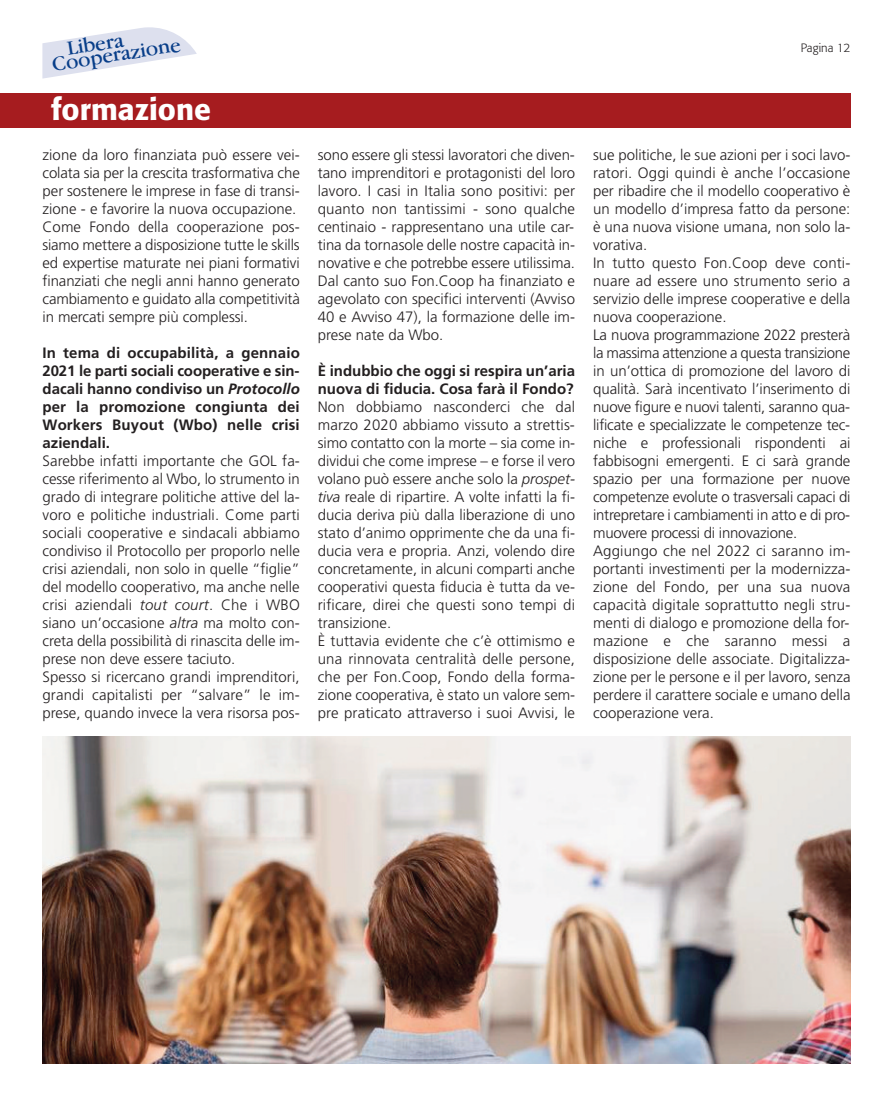
<style>
.page{position:relative;width:893px;height:1106px;background:#fff}
.page>*{position:absolute;margin:0;border:0;box-sizing:border-box;transform-origin:0 0}
.t1{font:500 30px "Formata";color:#fff}
.t2{font:21px "Apple Garamond";color:#083e89;scale:1.25 1}
.t3{font:300 15px/18px "Frutiger CE";color:#231f20}
.t4{font:700 15px/18px "Frutiger";color:#231f20;text-align:justify}
.t5{font:300 12px "Formata";color:#231f20}
.s1{font-family:"Frutiger CE";font-style:italic}
.s2{font-family:"Frutiger";font-style:italic}
</style>
<div class="page">
<div style="left:0;top:94px;width:850px;height:34px;background:#a61c1f"></div>
<svg style="left:43px;top:27px;width:154px;height:52px"></svg>
<img style="left:43px;top:736px;width:807px;height:327px">
<h2 class="t2" style="left:65px;top:36px;width:47px;rotate:-9deg">Libera</h2>
<h2 class="t2" style="left:50px;top:52px;width:105px;rotate:-9deg">Cooperazione</h2>
<h1 class="t1" style="left:51px;top:96px;width:161px">formazione</h1>
<p class="t3" style="left:43px;top:147px;width:259px">zione da loro finanziata può essere vei&shy;colata sia per la crescita trasformativa che per sostenere le imprese in fase di transi&shy;zione - e favorire la nuova occupazione.<br>Come Fondo della cooperazione pos&shy;siamo mettere a disposizione tutte le skills ed expertise maturate nei piani formativi finanziati che negli anni hanno generato cambiamento e guidato alla competitività in mercati sempre più complessi.</p>
<p class="t4" style="left:43px;top:345px;width:259px">In tema di occupabilità, a gennaio 2021 le parti sociali cooperative e sin&shy;dacali hanno condiviso un <span class="s1">Protocollo </span>per la promozione congiunta dei Workers Buyout (Wbo) nelle crisi aziendali.</p>
<p class="t3" style="left:43px;top:453px;width:259px">Sarebbe infatti importante che GOL fa&shy;cesse riferimento al Wbo, lo strumento in grado di integrare politiche attive del la&shy;voro e politiche industriali. Come parti sociali cooperative e sindacali abbiamo condiviso il Protocollo per proporlo nelle crisi aziendali, non solo in quelle “figlie” del modello cooperativo, ma anche nelle crisi aziendali <span class="s2">tout court</span>. Che i WBO siano un’occasione <span class="s2">altra</span> ma molto con&shy;creta della possibilità di rinascita delle im&shy;prese non deve essere taciuto.<br>Spesso si ricercano grandi imprenditori, grandi capitalisti per “salvare” le im&shy;prese, quando invece la vera risorsa pos-</p>
<p class="t5" style="left:801px;top:43px;width:51px">Pagina 12</p>
<p class="t3" style="left:318px;top:147px;width:259px;text-align:justify">sono essere gli stessi lavoratori che diven&shy;tano imprenditori e protagonisti del loro lavoro. I casi in Italia sono positivi: per quanto non tantissimi - sono qualche centinaio - rappresentano una utile car&shy;tina da tornasole delle nostre capacità in&shy;novative e che potrebbe essere utilissima.<br>Dal canto suo Fon.Coop ha finanziato e agevolato con specifici interventi (Avviso 40 e Avviso 47), la formazione delle im&shy;prese nate da Wbo.</p>
<p class="t4" style="left:318px;top:363px;width:259px">È indubbio che oggi si respira un’aria nuova di fiducia. Cosa farà il Fondo?</p>
<p class="t3" style="left:318px;top:399px;width:259px">Non dobbiamo nasconderci che dal marzo 2020 abbiamo vissuto a strettis&shy;simo contatto con la morte – sia come in&shy;dividui che come imprese – e forse il vero volano può essere anche solo la <span class="s2">prospet&shy;tiva</span> reale di ripartire. A volte infatti la fi&shy;ducia deriva più dalla liberazione di uno stato d’animo opprimente che da una fi&shy;ducia vera e propria. Anzi, volendo dire concretamente, in alcuni comparti anche cooperativi questa fiducia è tutta da ve&shy;rificare, direi che questi sono tempi di transizione.<br>È tuttavia evidente che c’è ottimismo e una rinnovata centralità delle persone, che per Fon.Coop, Fondo della forma&shy;zione cooperativa, è stato un valore sem&shy;pre praticato attraverso i suoi Avvisi, le</p>
<p class="t3" style="left:593px;top:147px;width:259px">sue politiche, le sue azioni per i soci lavo&shy;ratori. Oggi quindi è anche l’occasione per ribadire che il modello cooperativo è un modello d’impresa fatto da persone: è una nuova visione umana, non solo la&shy;vorativa.<br>In tutto questo Fon.Coop deve conti&shy;nuare ad essere uno strumento serio a servizio delle imprese cooperative e della nuova cooperazione.<br>La nuova programmazione 2022 presterà la massima attenzione a questa transizione in un’ottica di promozione del lavoro di qualità. Sarà incentivato l’inserimento di nuove figure e nuovi talenti, saranno qua&shy;lificate e specializzate le competenze tec&shy;niche e professionali rispondenti ai fabbisogni emergenti. E ci sarà grande spazio per una formazione per nuove competenze evolute o trasversali capaci di intrepretare i cambiamenti in atto e di pro&shy;muovere processi di innovazione.<br>Aggiungo che nel 2022 ci saranno im&shy;portanti investimenti per la modernizza&shy;zione del Fondo, per una sua nuova capacità digitale soprattutto negli stru&shy;menti di dialogo e promozione della for&shy;mazione e che saranno messi a disposizione delle associate. Digitalizza&shy;zione per le persone e il per lavoro, senza perdere il carattere sociale e umano della cooperazione vera.</p>
</div>
